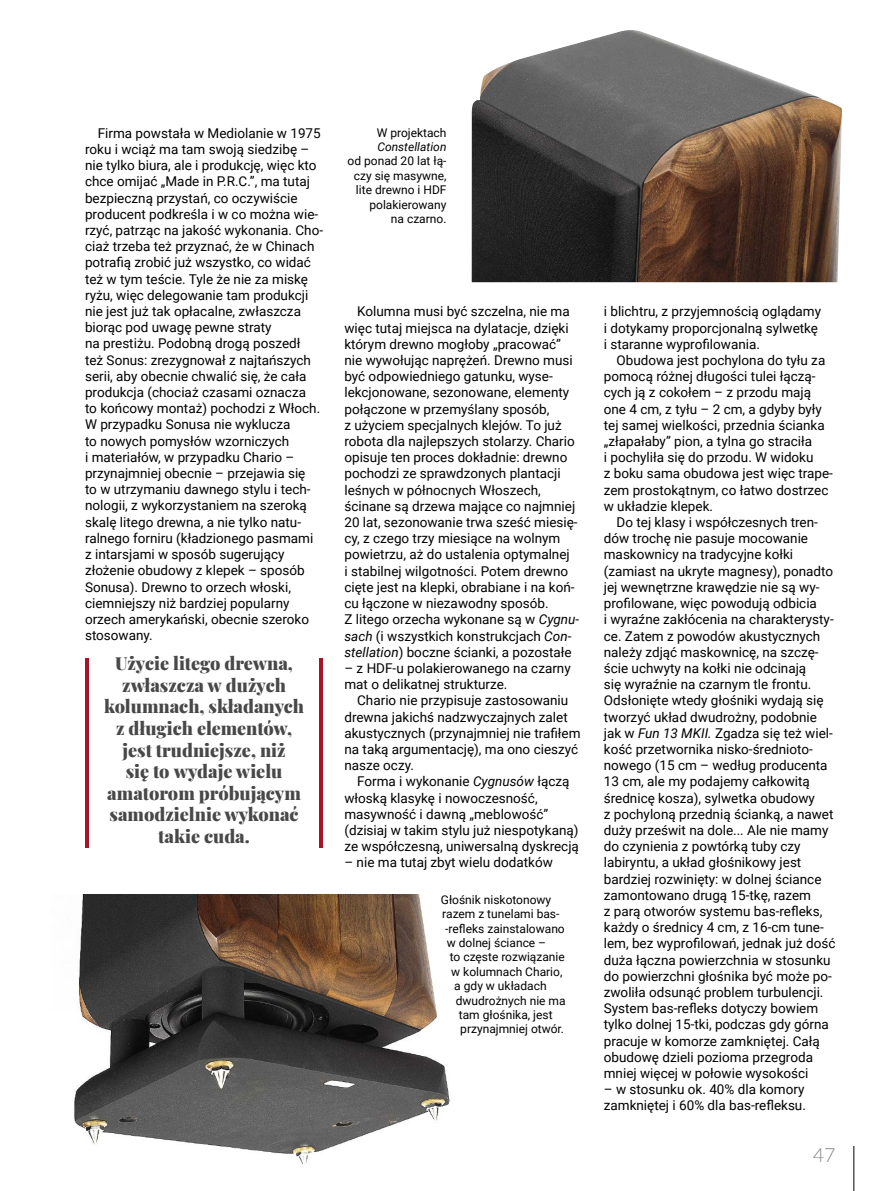
<style>
.page{position:relative;width:893px;height:1191px;background:#fff}
.page>*{position:absolute;margin:0;border:0;box-sizing:border-box;transform-origin:0 0}
.t1{font:300 19.5px "Lato";color:#858585}
.t2{font:900 18px/21.6px "Playfair Display";color:#484848;text-align:center}
.t3{font:13.5px/16.2px "Roboto";color:#000}
.t4{font:12px/14.4px "Roboto";color:#000;text-align:right}
.t5{font:italic 12px "Roboto";color:#000}
.s1{font-style:italic}
</style>
<div class="page">
<hr style="left:854px;top:1145px;width:1px;height:46px;background:#000">
<hr style="left:85px;top:658px;width:4px;height:190px;background:#a9132a">
<hr style="left:319px;top:658px;width:4px;height:190px;background:#a9132a">
<img style="left:471px;top:30px;width:371px;height:252px">
<img style="left:74px;top:894px;width:376px;height:271px">
<p class="t3" style="left:85px;top:124px;width:240px;text-indent:13px">Firma powstała w Mediolanie w 1975 roku i wciąż ma tam swoją siedzibę – nie tylko biura, ale i produkcję, więc kto chce omijać „Made in P.R.C.”, ma tutaj bezpieczną przystań, co oczywiście producent podkreśla i w co można wie&shy;rzyć, patrząc na jakość wykonania. Cho&shy;ciaż trzeba też przyznać, że w Chinach potrafią zrobić już wszystko, co widać też w tym teście. Tyle że nie za miskę ryżu, więc delegowanie tam produkcji nie jest już tak opłacalne, zwłaszcza biorąc pod uwagę pewne straty<br>na prestiżu. Podobną drogą poszedł<br>też Sonus: zrezygnował z najtańszych serii, aby obecnie chwalić się, że cała produkcja (chociaż czasami oznacza<br>to końcowy montaż) pochodzi z Włoch.<br>W przypadku Sonusa nie wyklucza<br>to nowych pomysłów wzorniczych<br>i materiałów, w przypadku Chario – przynajmniej obecnie – przejawia się<br>to w utrzymaniu dawnego stylu i tech&shy;nologii, z wykorzystaniem na szeroką skalę litego drewna, a nie tylko natu&shy;ralnego forniru (kładzionego pasmami z intarsjami w sposób sugerujący złożenie obudowy z klepek – sposób Sonusa). Drewno to orzech włoski, ciemniejszy niż bardziej popularny orzech amerykański, obecnie szeroko stosowany.</p>
<h2 class="t2" style="left:104px;top:651px;width:201px">Użycie litego drewna, zwłaszcza w dużych kolumnach, składanych z długich elementów, jest trudniejsze, niż<br>się to wydaje wielu amatorom próbującym samodzielnie wykonać takie cuda.</h2>
<p class="t4" style="left:377px;top:125px;width:71px">W projektach</p>
<p class="t5" style="left:377px;top:138px;width:71px">Constellation</p>
<p class="t4" style="left:348px;top:153px;width:100px">od ponad 20 lat łą&shy;czy się masywne, lite drewno i HDF polakierowany<br>na czarno.</p>
<p class="t3" style="left:344px;top:303px;width:236px;text-indent:13px">Kolumna musi być szczelna, nie ma więc tutaj miejsca na dylatacje, dzięki którym drewno mogłoby „pracować” nie wywołując naprężeń. Drewno musi być odpowiedniego gatunku, wyse&shy;lekcjonowane, sezonowane, elementy połączone w przemyślany sposób,<br>z użyciem specjalnych klejów. To już robota dla najlepszych stolarzy. Chario opisuje ten proces dokładnie: drewno pochodzi ze sprawdzonych plantacji leśnych w północnych Włoszech, ścinane są drzewa mające co najmniej 20 lat, sezonowanie trwa sześć miesię&shy;cy, z czego trzy miesiące na wolnym powietrzu, aż do ustalenia optymalnej<br>i stabilnej wilgotności. Potem drewno cięte jest na klepki, obrabiane i na koń&shy;cu łączone w niezawodny sposób.<br>Z litego orzecha wykonane są w <span class="s1">Cygnu&shy;sach</span> (i wszystkich konstrukcjach <span class="s1">Con&shy;stellation</span>) boczne ścianki, a pozostałe</p>
<p class="t3" style="left:344px;top:659px;width:228px">– z HDF-u polakierowanego na czarny mat o delikatnej strukturze.</p>
<p class="t3" style="left:344px;top:692px;width:238px;text-indent:13px">Chario nie przypisuje zastosowaniu drewna jakichś nadzwyczajnych zalet akustycznych (przynajmniej nie trafiłem na taką argumentację), ma ono cieszyć nasze oczy.</p>
<p class="t3" style="left:344px;top:773px;width:236px;text-indent:13px">Forma i wykonanie <span class="s1">Cygnusów</span> łączą włoską klasykę i nowoczesność, masywność i dawną „meblowość” (dzisiaj w takim stylu już niespotykaną) ze współczesną, uniwersalną dyskrecją</p>
<p class="t3" style="left:344px;top:854px;width:210px">– nie ma tutaj zbyt wielu dodatków</p>
<p class="t4" style="left:441px;top:892px;width:112px">Głośnik niskotonowy</p>
<p class="t4" style="left:442px;top:906px;width:119px">razem z tunelami bas-</p>
<p class="t4" style="left:445px;top:920px;width:121px">-refleks zainstalowano</p>
<p class="t4" style="left:447px;top:935px;width:101px">w dolnej ściance –</p>
<p class="t4" style="left:450px;top:949px;width:117px">to częste rozwiązanie</p>
<p class="t4" style="left:451px;top:964px;width:113px">w kolumnach Chario,</p>
<p class="t4" style="left:454px;top:978px;width:94px">a gdy w układach</p>
<p class="t4" style="left:456px;top:992px;width:111px">dwudrożnych nie ma</p>
<p class="t4" style="left:459px;top:1007px;width:95px">tam głośnika, jest</p>
<p class="t4" style="left:460px;top:1021px;width:105px">przynajmniej otwór.</p>
<p class="t3" style="left:604px;top:303px;width:219px">i blichtru, z przyjemnością oglądamy i dotykamy proporcjonalną sylwetkę i staranne wyprofilowania.</p>
<p class="t3" style="left:604px;top:351px;width:231px;text-indent:13px">Obudowa jest pochylona do tyłu za pomocą różnej długości tulei łączą&shy;cych ją z cokołem – z przodu mają one 4 cm, z tyłu – 2 cm, a gdyby były tej samej wielkości, przednia ścianka „złapałaby” pion, a tylna go straciła<br>i pochyliła się do przodu. W widoku<br>z boku sama obudowa jest więc trape&shy;zem prostokątnym, co łatwo dostrzec w układzie klepek.</p>
<p class="t3" style="left:604px;top:513px;width:233px;text-indent:13px">Do tej klasy i współczesnych tren&shy;dów trochę nie pasuje mocowanie maskownicy na tradycyjne kołki (zamiast na ukryte magnesy), ponadto jej wewnętrzne krawędzie nie są wy&shy;profilowane, więc powodują odbicia<br>i wyraźne zakłócenia na charakterysty&shy;ce. Zatem z powodów akustycznych należy zdjąć maskownicę, na szczę&shy;ście uchwyty na kołki nie odcinają<br>się wyraźnie na czarnym tle frontu.<br>Odsłonięte wtedy głośniki wydają się tworzyć układ dwudrożny, podobnie jak w <span class="s1">Fun 13 MKII.</span> Zgadza się też wiel&shy;kość przetwornika nisko-średnioto&shy;nowego (15 cm – według producenta 13 cm, ale my podajemy całkowitą średnicę kosza), sylwetka obudowy<br>z pochyloną przednią ścianką, a nawet duży prześwit na dole... Ale nie mamy do czynienia z powtórką tuby czy labiryntu, a układ głośnikowy jest bardziej rozwinięty: w dolnej ściance zamontowano drugą 15-tkę, razem<br>z parą otworów systemu bas-refleks, każdy o średnicy 4 cm, z 16-cm tune&shy;lem, bez wyprofilowań, jednak już dość duża łączna powierzchnia w stosunku do powierzchni głośnika być może po&shy;zwoliła odsunąć problem turbulencji.<br>System bas-refleks dotyczy bowiem tylko dolnej 15-tki, podczas gdy górna pracuje w komorze zamkniętej. Całą obudowę dzieli pozioma przegroda mniej więcej w połowie wysokości</p>
<p class="t3" style="left:604px;top:1080px;width:204px">– w stosunku ok. 40% dla komory zamkniętej i 60% dla bas-refleksu.</p>
<h1 class="t1" style="left:813px;top:1144px;width:24px">47</h1>
</div>
